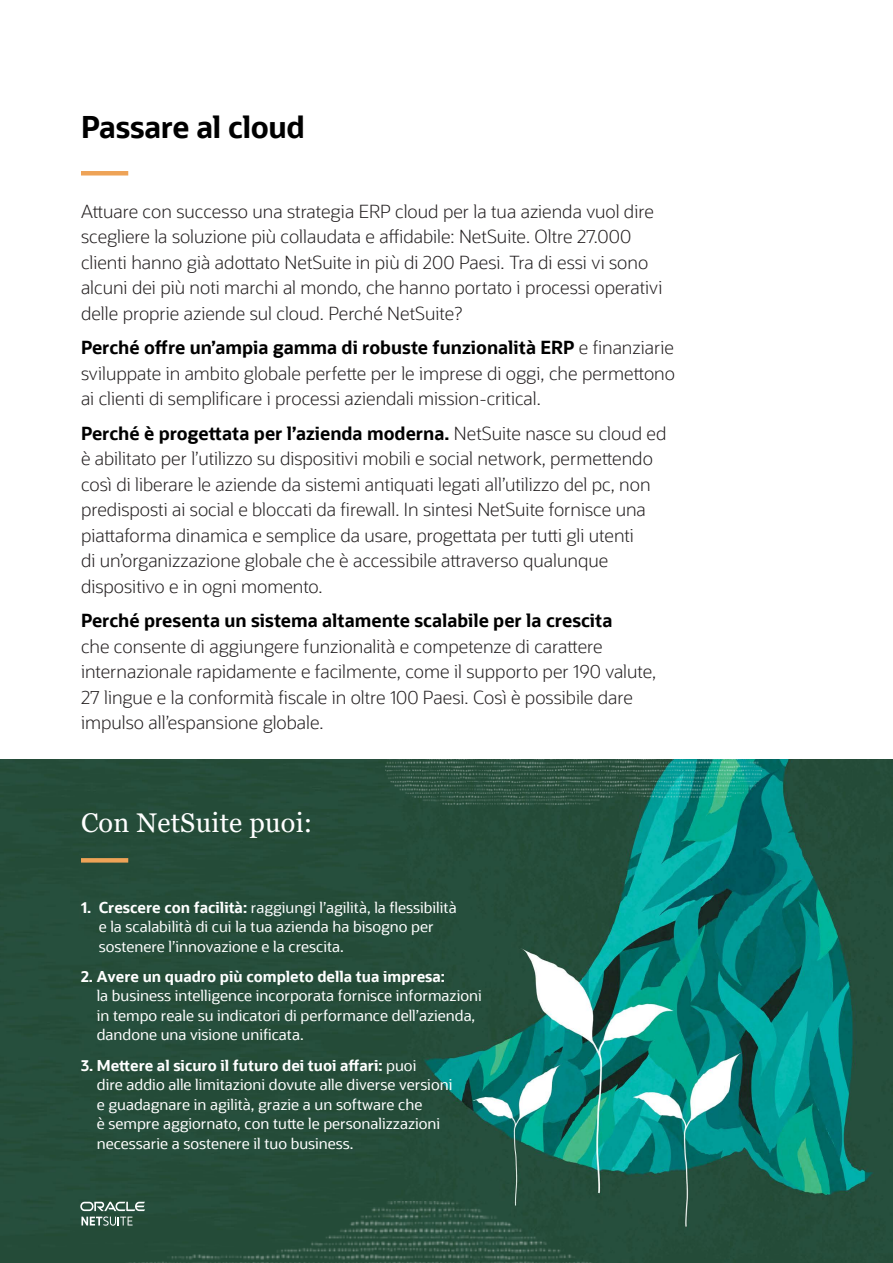
<style>
.page{position:relative;width:893px;height:1263px;background:#fff}
.page>*{position:absolute;margin:0;border:0;box-sizing:border-box;transform-origin:0 0}
.H1_2019{font:700 30px "Oracle Sans";letter-spacing:-.015em;color:#000}
.t1{font:27px "Georgia";letter-spacing:.01em;color:#fff}
.Body{font:300 18px/25.5px "Oracle Sans";color:#231f20}
.Spacing{font:15px/19.5px "Oracle Sans";color:#fff}
.s1{font-weight:700;color:#000}
.s2{font-weight:700}
</style>
<div class="page">
<img style="left:0;top:759px;width:893px;height:504px">
<img style="left:81px;top:1202px;width:645px;height:61px">
<img style="left:386px;top:760px;width:375px;height:44px">
<div style="left:81px;top:171px;width:47px;height:5px;background:#eea357"></div>
<div style="left:81px;top:858px;width:47px;height:5px;background:#eea357"></div>
<svg style="left:80px;top:1202px;width:65px;height:24px;background:#617e70"></svg>
<hr style="left:892px;top:0;width:1px;height:33px;background:#2f2c29">
<p class="H1_2019" style="left:81px;top:109px;width:225px">Passare al cloud</p>
<p class="Body" style="left:81px;top:199px;width:583px">Attuare con successo una strategia ERP cloud per la tua azienda vuol dire scegliere la soluzione più collaudata e affidabile: NetSuite. Oltre 27.000 clienti hanno già adottato NetSuite in più di 200 Paesi. Tra di essi vi sono alcuni dei più noti marchi al mondo, che hanno portato i processi operativi delle proprie aziende sul cloud. Perché NetSuite?</p>
<p class="Body" style="left:81px;top:335px;width:595px;text-align:justify"><span class="s1">Perché offre un’ampia gamma di robuste funzionalità ERP</span> e finanziarie sviluppate in ambito globale perfette per le imprese di oggi, che permettono ai clienti di semplificare i processi aziendali mission-critical.</p>
<p class="Body" style="left:81px;top:421px;width:587px"><span class="s1">Perché è progettata per l’azienda moderna.</span> NetSuite nasce su cloud ed è abilitato per l’utilizzo su dispositivi mobili e social network, permettendo così di liberare le aziende da sistemi antiquati legati all’utilizzo del pc, non predisposti ai social e bloccati da firewall. In sintesi NetSuite fornisce una piattaforma dinamica e semplice da usare, progettata per tutti gli utenti<br>di un’organizzazione globale che è accessibile attraverso qualunque dispositivo e in ogni momento.</p>
<p class="Body" style="left:81px;top:608px;width:577px"><span class="s1">Perché presenta un sistema altamente scalabile per la crescita<br></span>che consente di aggiungere funzionalità e competenze di carattere internazionale rapidamente e facilmente, come il supporto per 190 valute, 27 lingue e la conformità fiscale in oltre 100 Paesi. Così è possibile dare impulso all’espansione globale.</p>
<p class="t1" style="left:81px;top:806px;width:233px">Con NetSuite puoi:</p>
<p class="Spacing" style="left:99px;top:897px;width:359px;text-indent:-18px"><span class="s2">1. Crescere con facilità:</span> raggiungi l’agilità, la flessibilità e la scalabilità di cui la tua azienda ha bisogno per sostenere l’innovazione e la crescita.</p>
<p class="Spacing" style="left:97px;top:967px;width:387px;text-indent:-16px"><span class="s2">2. Avere un quadro più completo della tua impresa:<br></span>la business intelligence incorporata fornisce informazioni in tempo reale su indicatori di performance dell’azienda, dandone una visione unificata.</p>
<p class="Spacing" style="left:97px;top:1055px;width:357px;text-indent:-16px"><span class="s2">3. Mettere al sicuro il futuro dei tuoi affari:</span> puoi<br>dire addio alle limitazioni dovute alle diverse versioni e guadagnare in agilità, grazie a un software che<br>è sempre aggiornato, con tutte le personalizzazioni necessarie a sostenere il tuo business.</p>
</div>
